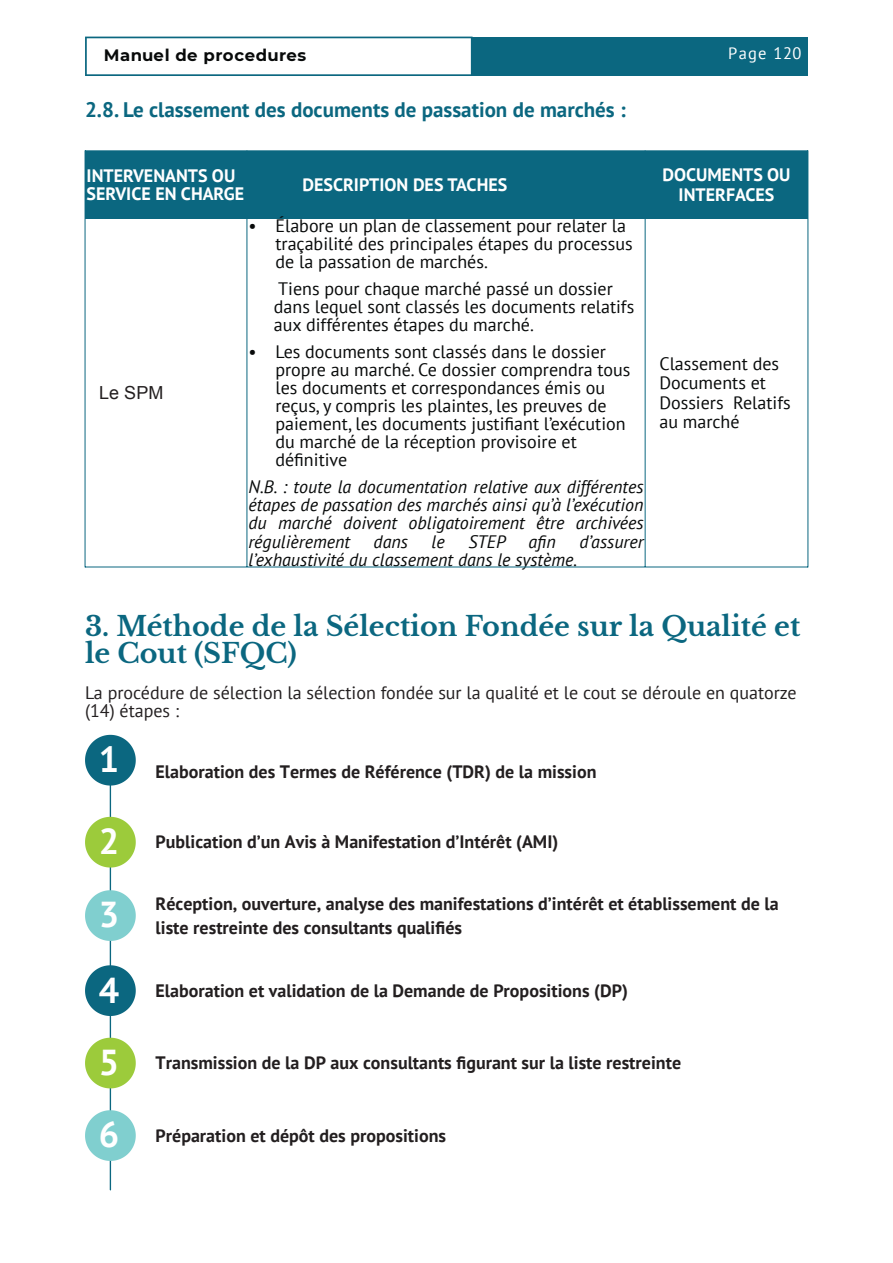
<style>
.page{position:relative;width:893px;height:1263px;background:#fff}
.page>*{position:absolute;margin:0;border:0;box-sizing:border-box;transform-origin:0 0}
.t1{font:700 36px "PT Sans";color:#fff}
.t2{font:700 27px/27px "Libre Baskerville";color:#0b6780}
.t3{font:700 21px "PT Sans";color:#0b6780}
.t4{font:18px/18px "PT Sans";color:#080a0a}
.t5{font:700 18px/24px "PT Sans";color:#231f20}
.t6{font:italic 18px/18px "PT Sans";color:#080a0a;text-align:justify}
.t7{font:18px/18px "PT Sans";color:#231f20}
.t8{font:700 18px/18px "PT Sans";color:#fff}
.t9{font:18px "Arial";color:#231f20}
.t10{font:700 16.5px "Montserrat";letter-spacing:.025em;color:#080a0a}
.t11{font:16.5px "PT Sans";letter-spacing:.075em;color:#fff}
.s1{font-size:36px;color:#fff}
</style>
<div class="page">
<hr style="left:110px;top:778px;width:1px;height:412px;background:#0b6780">
<svg style="left:85px;top:37px;width:388px;height:39px"></svg>
<div style="left:473px;top:37px;width:335px;height:38px;background:#0b6780"></div>
<svg style="left:85px;top:735px;width:51px;height:50px"></svg>
<div style="left:85px;top:151px;width:723px;height:67px;background:#0b6780"></div>
<hr style="left:85px;top:150px;width:1px;height:417px;background:#0b6780">
<hr style="left:807px;top:150px;width:1px;height:417px;background:#0b6780">
<hr style="left:247px;top:151px;width:1px;height:416px;background:#0b6780">
<hr style="left:645px;top:151px;width:1px;height:416px;background:#0b6780">
<hr style="left:85px;top:150px;width:723px;height:1px;background:#0b6780">
<hr style="left:85px;top:218px;width:723px;height:1px;background:#0b6780">
<hr style="left:85px;top:567px;width:723px;height:1px;background:#0b6780">
<svg style="left:85px;top:817px;width:51px;height:50px"></svg>
<svg style="left:85px;top:890px;width:51px;height:51px"></svg>
<svg style="left:85px;top:965px;width:51px;height:51px"></svg>
<svg style="left:85px;top:1038px;width:51px;height:50px"></svg>
<svg style="left:85px;top:1110px;width:51px;height:51px"></svg>
<p class="t10" style="left:104px;top:43px;width:204px">Manuel de procedures</p>
<p class="t11" style="left:728px;top:46px;width:75px">Page 120</p>
<p class="t3" style="left:85px;top:101px;width:542px">2.8. Le classement des documents de passation de marchés :</p>
<p class="t8" style="left:87px;top:168px;width:159px">INTERVENANTS OU<br>SERVICE EN CHARGE</p>
<p class="t8" style="left:302px;top:177px;width:206px">DESCRIPTION DES TACHES</p>
<p class="t8" style="left:662px;top:167px;width:130px;line-height:19.5px;text-align:center">DOCUMENTS OU<br>INTERFACES</p>
<p class="t9" style="left:99px;top:386px;width:66px">Le SPM</p>
<p class="t4" style="left:275px;top:219px;width:359px;text-indent:-27px">• Élabore un plan de classement pour relater la traçabilité des principales étapes du processus de la passation de marchés.</p>
<p class="t4" style="left:274px;top:282px;width:362px">Tiens pour chaque marché passé un dossier dans lequel sont classés les documents relatifs aux différentes étapes du marché.</p>
<p class="t4" style="left:275px;top:345px;width:356px;text-indent:-27px">• Les documents sont classés dans le dossier propre au marché. Ce dossier comprendra tous les documents et correspondances émis ou reçus, y compris les plaintes, les preuves de paiement, les documents justifiant l’exécution du marché de la réception provisoire et définitive</p>
<p class="t6" style="left:248px;top:480px;width:397px">N.B. : toute la documentation relative aux différentes étapes de passation des marchés ainsi qu’à l’exécution du marché doivent obligatoirement être archivées régulièrement</p>
<p class="t6" style="left:374px;top:534px;width:36px">dans</p>
<p class="t6" style="left:432px;top:534px;width:15px">le</p>
<p class="t6" style="left:468px;top:534px;width:39px">STEP</p>
<p class="t6" style="left:528px;top:534px;width:29px">afin</p>
<p class="t6" style="left:579px;top:534px;width:66px">d’assurer</p>
<p class="t6" style="left:248px;top:552px;width:330px">l’exhaustivité du classement dans le système.</p>
<p class="t4" style="left:659px;top:355px;width:133px;line-height:19.5px">Classement des<br>Documents et<br>Dossiers Relatifs au marché</p>
<h2 class="t2" style="left:85px;top:613px;width:717px">3. Méthode de la Sélection Fondée sur la Qualité et le Cout (SFQC)</h2>
<p class="t7" style="left:85px;top:685px;width:713px">La procédure de sélection la sélection fondée sur la qualité et le cout se déroule en quatorze (14) étapes :</p>
<h1 class="t1" style="left:99px;top:744px;width:22px">1</h1>
<p class="t5" style="left:156px;top:761px;width:442px">Elaboration des Termes de Référence (TDR) de la mission</p>
<p class="t5" style="left:99px;top:832px;width:461px"><span class="s1">2</span> Publication d’un Avis à Manifestation d’Intérêt (AMI)</p>
<h1 class="t1" style="left:99px;top:900px;width:22px">3</h1>
<p class="t5" style="left:156px;top:893px;width:625px">Réception, ouverture, analyse des manifestations d’intérêt et établissement de la liste restreinte des consultants qualifiés</p>
<p class="t5" style="left:99px;top:980px;width:530px"><span class="s1">4</span> Elaboration et validation de la Demande de Propositions (DP)</p>
<p class="t5" style="left:99px;top:1052px;width:584px"><span class="s1">5</span> Transmission de la DP aux consultants figurant sur la liste restreinte</p>
<p class="t5" style="left:99px;top:1125px;width:349px"><span class="s1">6</span> Préparation et dépôt des propositions</p>
</div>
